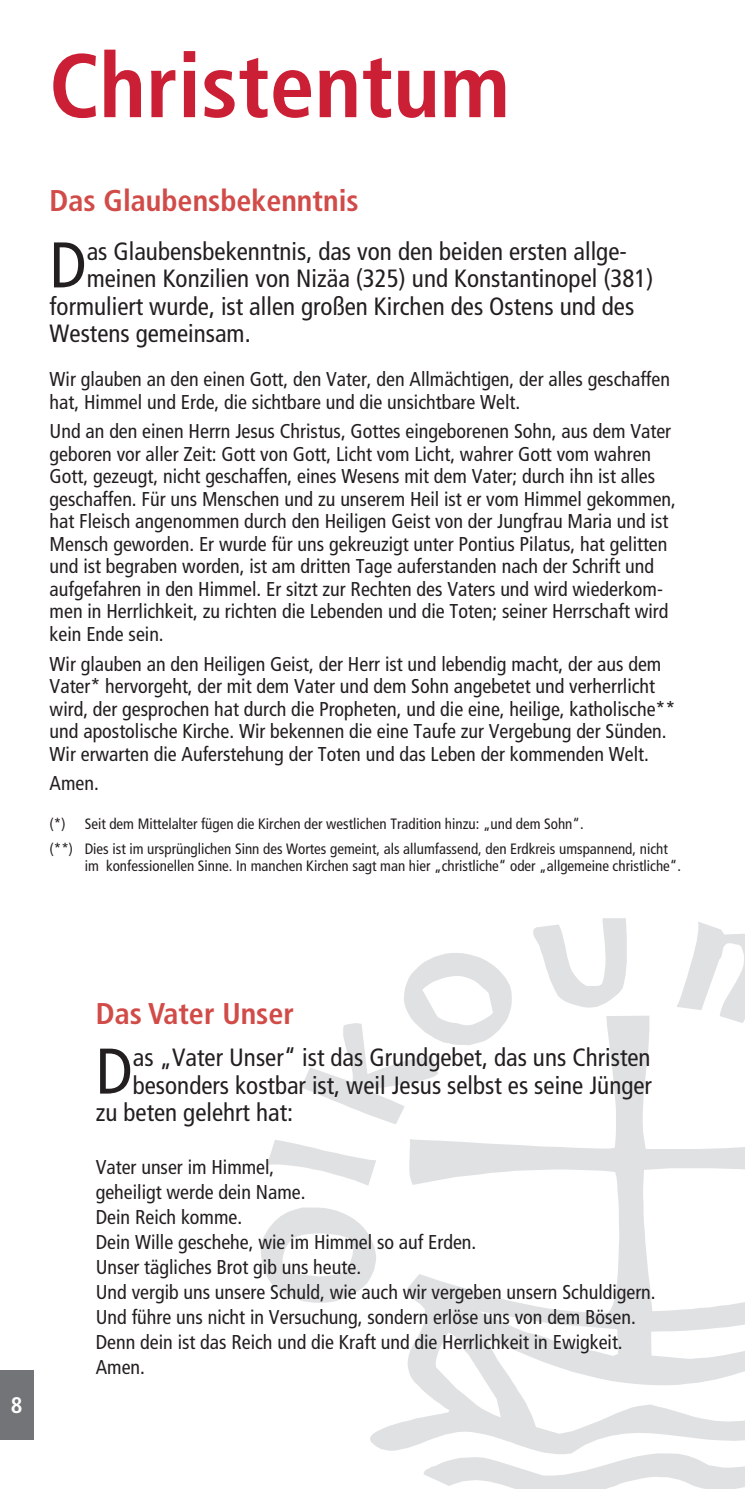
<style>
.page{position:relative;width:745px;height:1489px;background:#fff}
.page>*{position:absolute;margin:0;border:0;box-sizing:border-box;transform-origin:0 0}
.t1{font:700 condensed 90px "Frutiger";color:#cb1f35}
.t2{font:condensed 64.5px "Frutiger";color:#231f20}
.t3{font:700 condensed 30px "Frutiger";color:#d14b48}
.t4{font:condensed 25px "Frutiger";color:#231f20}
.t5{font:700 condensed 22.5px "Frutiger";color:#fff}
.t6{font:condensed 20px/22.5px "Frutiger";color:#231f20}
.t7{font:condensed 15px/24.5px "Frutiger";color:#231f20}
</style>
<div class="page">
<svg style="left:423px;top:1453px;width:321px;height:35px"></svg>
<svg style="left:267px;top:1140px;width:102px;height:45px"></svg>
<svg style="left:261px;top:1207px;width:108px;height:95px"></svg>
<svg style="left:369px;top:1015px;width:375px;height:438px"></svg>
<svg style="left:676px;top:922px;width:68px;height:101px"></svg>
<svg style="left:533px;top:918px;width:93px;height:89px"></svg>
<svg style="left:301px;top:953px;width:210px;height:171px"></svg>
<div style="left:0;top:1369px;width:34px;height:70px;background:#727477"></div>
<h1 class="t1" style="left:49px;top:33px;width:462px">Christentum</h1>
<h3 class="t3" style="left:50px;top:183px;width:310px">Das Glaubensbekenntnis</h3>
<h2 class="t2" style="left:50px;top:227px;width:38px">D</h2>
<p class="t4" style="left:87px;top:237px;width:541px">as Glaubensbekenntnis, das von den beiden ersten allge-</p>
<p class="t4" style="left:87px;top:264px;width:567px">meinen Konzilien von Nizäa (325) und Konstantinopel (381)</p>
<p class="t4" style="left:50px;top:292px;width:585px">formuliert wurde, ist allen großen Kirchen des Ostens und des</p>
<p class="t4" style="left:50px;top:319px;width:202px">Westens gemeinsam.</p>
<p class="t6" style="left:50px;top:368px;width:621px">Wir glauben an den einen Gott, den Vater, den Allmächtigen, der alles geschaffen hat, Himmel und Erde, die sichtbare und die unsichtbare Welt.</p>
<p class="t6" style="left:50px;top:420px;width:627px">Und an den einen Herrn Jesus Christus, Gottes eingeborenen Sohn, aus dem Vater geboren vor aller Zeit: Gott von Gott, Licht vom Licht, wahrer Gott vom wahren Gott, gezeugt, nicht geschaffen, eines Wesens mit dem Vater; durch ihn ist alles geschaffen. Für uns Menschen und zu unserem Heil ist er vom Himmel gekommen, hat Fleisch angenommen durch den Heiligen Geist von der Jungfrau Maria und ist Mensch geworden. Er wurde für uns gekreuzigt unter Pontius Pilatus, hat gelitten und ist begraben worden, ist am dritten Tage auferstanden nach der Schrift und aufgefahren in den Himmel. Er sitzt zur Rechten des Vaters und wird wiederkom&shy;men in Herrlichkeit, zu richten die Lebenden und die Toten; seiner Herrschaft wird kein Ende sein.</p>
<p class="t6" style="left:50px;top:652px;width:627px">Wir glauben an den Heiligen Geist, der Herr ist und lebendig macht, der aus dem Vater* hervorgeht, der mit dem Vater und dem Sohn angebetet und verherrlicht wird, der gesprochen hat durch die Propheten, und die eine, heilige, katholische** und apostolische Kirche. Wir bekennen die eine Taufe zur Vergebung der Sünden.<br>Wir erwarten die Auferstehung der Toten und das Leben der kommenden Welt.</p>
<p class="t6" style="left:50px;top:772px;width:51px">Amen.</p>
<p class="t7" style="left:50px;top:811px;width:17px">(*)</p>
<p class="t7" style="left:50px;top:811px;width:619px;text-indent:35px">Seit dem Mittelalter fügen die Kirchen der westlichen Tradition hinzu: „und dem Sohn“.<br>(**) Dies ist im ursprünglichen Sinn des Wortes gemeint, als allumfassend, den Erdkreis umspannend, nicht</p>
<p class="t7" style="left:85px;top:853px;width:597px">im konfessionellen Sinne. In manchen Kirchen sagt man hier „christliche“ oder „allgemeine christliche“.</p>
<p class="t5" style="left:11px;top:1391px;width:13px">8</p>
<h3 class="t3" style="left:96px;top:996px;width:200px">Das Vater Unser</h3>
<h2 class="t2" style="left:96px;top:1033px;width:38px">D</h2>
<p class="t4" style="left:133px;top:1042px;width:519px">as „Vater Unser“ ist das Grundgebet, das uns Christen</p>
<p class="t4" style="left:133px;top:1070px;width:520px">besonders kostbar ist, weil Jesus selbst es seine Jünger</p>
<p class="t4" style="left:96px;top:1097px;width:199px">zu beten gelehrt hat:</p>
<p class="t6" style="left:96px;top:1154px;width:561px;line-height:25px">Vater unser im Himmel,<br>geheiligt werde dein Name.<br>Dein Reich komme.<br>Dein Wille geschehe, wie im Himmel so auf Erden.<br>Unser tägliches Brot gib uns heute.<br>Und vergib uns unsere Schuld, wie auch wir vergeben unsern Schuldigern.<br>Und führe uns nicht in Versuchung, sondern erlöse uns von dem Bösen.<br>Denn dein ist das Reich und die Kraft und die Herrlichkeit in Ewigkeit.<br>Amen.</p>
</div>
